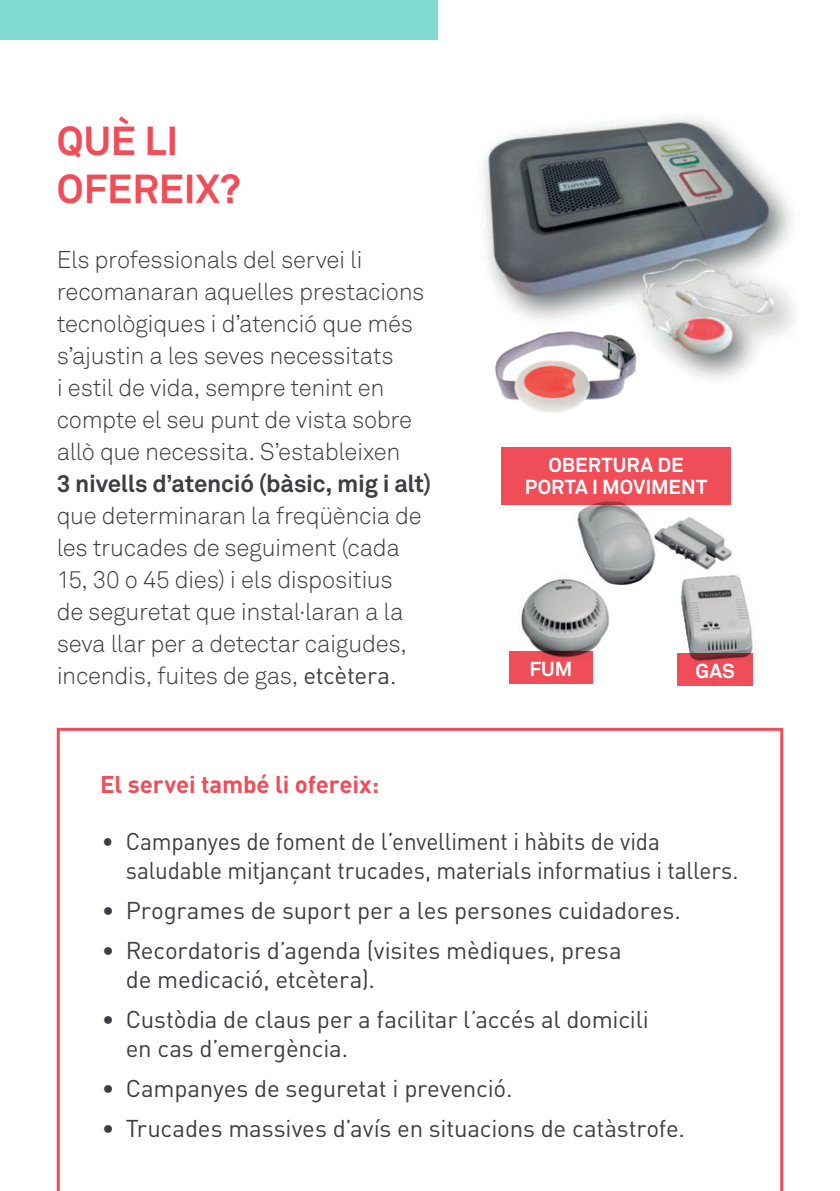
<style>
.page{position:relative;width:840px;height:1191px;background:#fff}
.page>*{position:absolute;margin:0;border:0;box-sizing:border-box;transform-origin:0 0}
.t1{font:700 40px/48px "Akkurat";color:#ef4d58}
.t2{font:300 24px/32px "Akkurat";letter-spacing:-.015em;color:#3f3d44}
.t3{font:24px/28.8px "DIN";letter-spacing:-.01em;color:#3f3d44}
.t4{font:24px/28.8px "DIN";letter-spacing:-.01em;color:#3f3d44;scale:.94 1}
.t5{font:700 24px "Akkurat";letter-spacing:-.01em;color:#3f3d44}
.t6{font:700 24px "DIN";letter-spacing:-.005em;color:#ef4d58}
.t7{font:700 20px/22px "Akkurat";color:#fff;text-align:center}
.s1{font-family:"DIN";font-weight:400}
</style>
<div class="page">
<img style="left:521px;top:497px;width:232px;height:168px">
<img style="left:482px;top:117px;width:314px;height:263px">
<div style="left:0;top:0;width:438px;height:40px;background:#81dbd1"></div>
<svg style="left:57px;top:728px;width:725px;height:463px"></svg>
<svg style="left:677px;top:653px;width:75px;height:32px;background:#dd4751"></svg>
<div style="left:500px;top:447px;width:230px;height:58px;background:#ef4d58"></div>
<div style="left:508px;top:651px;width:84px;height:33px;background:#ef4d58"></div>
<img style="left:482px;top:326px;width:163px;height:87px">
<h1 class="t1" style="left:57px;top:117px;width:185px">QUÈ LI<br>OFEREIX?</h1>
<p class="t2" style="left:57px;top:244px;width:369px">Els professionals del servei li recomanaran aquelles prestacions tecnològiques i d’atenció que més s’ajustin a les seves necessitats<br>i estil de vida, sempre tenint en compte el seu punt de vista sobre allò que necessita. S’estableixen</p>
<p class="t5" style="left:57px;top:468px;width:376px">3 nivells d’atenció (bàsic, mig i alt)</p>
<p class="t2" style="left:57px;top:500px;width:366px">que determinaran la freqüència de les trucades de seguiment (cada 15, 30 o 45 dies) i els dispositius de seguretat que instal·laran a la seva llar per a detectar caigudes, incendis, fuites de gas, <span class="s1">etcètera</span>.</p>
<p class="t7" style="left:524px;top:454px;width:184px">OBERTURA DE<br>PORTA I MOVIMENT</p>
<p class="t7" style="left:529px;top:658px;width:44px">FUM</p>
<p class="t7" style="left:695px;top:660px;width:41px">GAS</p>
<p class="t6" style="left:100px;top:769px;width:280px">El servei també li ofereix:</p>
<p class="t4" style="left:126px;top:826px;width:653px;text-indent:-24px">• Campanyes de foment de l’envelliment i hàbits de vida saludable mitjançant trucades, materials informatius i tallers.</p>
<p class="t3" style="left:102px;top:895px;width:580px">• Programes de suport per a les persones cuidadores.</p>
<p class="t3" style="left:126px;top:935px;width:497px;text-indent:-24px">• Recordatoris d’agenda (visites mèdiques, presa de medicació, etcètera).</p>
<p class="t3" style="left:126px;top:1004px;width:524px;text-indent:-24px">• Custòdia de claus per a facilitar l’accés al domicili en cas d’emergència.</p>
<p class="t3" style="left:102px;top:1073px;width:412px">• Campanyes de seguretat i prevenció.</p>
<p class="t3" style="left:102px;top:1113px;width:584px">• Trucades massives d’avís en situacions de catàstrofe.</p>
</div>
